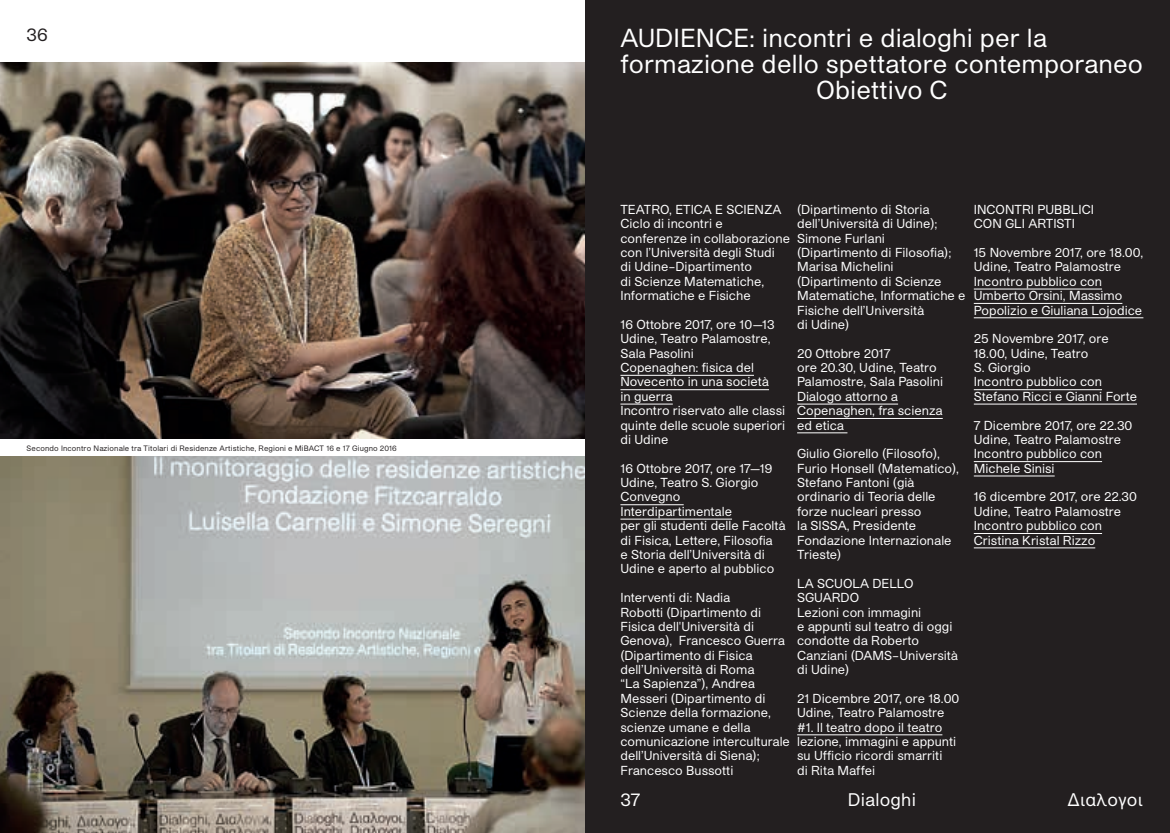
<style>
.page{position:relative;width:1170px;height:833px;background:#fff}
.page>*{position:absolute;margin:0;border:0;box-sizing:border-box;transform-origin:0 0}
.t1{font:25px "Studio Nuovo Pro Normale";letter-spacing:.005em;color:#fff}
.t2{font:17.5px "Studio Nuovo Pro Normale";letter-spacing:.015em;color:#fff}
.t3{font:17.5px "Studio Nuovo Pro Normale";color:#231f20}
.t4{font:12.5px/14.4px "Studio Nuovo Pro Normale";color:#fff}
.t5{font:7.5px "Studio Nuovo Pro Normale";letter-spacing:.015em;color:#231f20}
</style>
<div class="page">
<img style="left:0;top:456px;width:585px;height:377px">
<img style="left:0;top:62px;width:585px;height:376px">
<div style="left:585px;top:0;width:584px;height:833px;background:#231f20"></div>
<hr style="left:620px;top:375px;width:134px;height:1px;background:#fff">
<hr style="left:620px;top:389px;width:149px;height:1px;background:#fff">
<hr style="left:620px;top:404px;width:52px;height:1px;background:#fff">
<hr style="left:620px;top:504px;width:63px;height:1px;background:#fff">
<hr style="left:620px;top:519px;width:112px;height:1px;background:#fff">
<hr style="left:797px;top:404px;width:101px;height:1px;background:#fff">
<hr style="left:797px;top:418px;width:145px;height:1px;background:#fff">
<hr style="left:797px;top:432px;width:50px;height:1px;background:#fff">
<hr style="left:797px;top:734px;width:145px;height:1px;background:#fff">
<hr style="left:973px;top:289px;width:128px;height:1px;background:#fff">
<hr style="left:973px;top:303px;width:149px;height:1px;background:#fff">
<hr style="left:973px;top:317px;width:170px;height:1px;background:#fff">
<hr style="left:973px;top:389px;width:128px;height:1px;background:#fff">
<hr style="left:973px;top:404px;width:163px;height:1px;background:#fff">
<hr style="left:973px;top:461px;width:128px;height:1px;background:#fff">
<hr style="left:973px;top:476px;width:81px;height:1px;background:#fff">
<hr style="left:973px;top:533px;width:128px;height:1px;background:#fff">
<hr style="left:973px;top:547px;width:122px;height:1px;background:#fff">
<h2 class="t3" style="left:27px;top:23px;width:23px">36</h2>
<p class="t5" style="left:27px;top:443px;width:372px">Secondo Incontro Nazionale tra Titolari di Residenze Artistiche, Regioni e MiBACT 16 e 17 Giugno 2016</p>
<h1 class="t1" style="left:620px;top:22px;width:428px">AUDIENCE: incontri e dialoghi per la</h1>
<h1 class="t1" style="left:620px;top:48px;width:524px">formazione dello spettatore contemporaneo</h1>
<h1 class="t1" style="left:816px;top:74px;width:133px">Obiettivo C</h1>
<p class="t4" style="left:797px;top:202px;width:170px">(Dipartimento di Storia dell’Università di Udine);<br>Simone Furlani (Dipartimento di Filosofia);<br>Marisa Michelini (Dipartimento di Scienze<br>Matematiche, Informatiche e<br>Fisiche dell’Università<br>di Udine)</p>
<p class="t4" style="left:797px;top:346px;width:147px">20 Ottobre 2017<br>ore 20.30, Udine, Teatro<br>Palamostre, Sala Pasolini<br>Dialogo attorno a<br>Copenaghen, fra scienza ed etica</p>
<p class="t4" style="left:797px;top:446px;width:163px">Giulio Giorello (Filosofo),<br>Furio Honsell (Matematico),<br>Stefano Fantoni (già ordinario di Teoria delle forze nucleari presso<br>la SISSA, Presidente<br>Fondazione Internazionale<br>Trieste)</p>
<p class="t4" style="left:797px;top:576px;width:162px">LA SCUOLA DELLO<br>SGUARDO<br>Lezioni con immagini<br>e appunti sul teatro di oggi condotte da Roberto<br>Canziani (DAMS–Università di Udine)</p>
<p class="t4" style="left:797px;top:691px;width:164px">21 Dicembre 2017, ore 18.00<br>Udine, Teatro Palamostre #1. Il teatro dopo il teatro lezione, immagini e appunti su Ufficio ricordi smarriti<br>di Rita Maffei</p>
<p class="t4" style="left:620px;top:202px;width:171px">TEATRO, ETICA E SCIENZA<br>Ciclo di incontri e conferenze in collaborazione con l’Università degli Studi<br>di Udine–Dipartimento<br>di Scienze Matematiche,<br>Informatiche e Fisiche</p>
<p class="t4" style="left:620px;top:317px;width:166px">16 Ottobre 2017, ore 10—13<br>Udine, Teatro Palamostre,<br>Sala Pasolini<br>Copenaghen: fisica del<br>Novecento in una società<br>in guerra<br>Incontro riservato alle classi quinte delle scuole superiori di Udine</p>
<p class="t4" style="left:620px;top:461px;width:167px">16 Ottobre 2017, ore 17—19<br>Udine, Teatro S. Giorgio<br>Convegno<br>Interdipartimentale<br>per gli studenti delle Facoltà di Fisica, Lettere, Filosofia<br>e Storia dell’Università di<br>Udine e aperto al pubblico</p>
<p class="t4" style="left:620px;top:590px;width:171px">Interventi di: Nadia<br>Robotti (Dipartimento di<br>Fisica dell'Università di<br>Genova), Francesco Guerra (Dipartimento di Fisica dell’Università di Roma<br>“La Sapienza”), Andrea<br>Messeri (Dipartimento di<br>Scienze della formazione, scienze umane e della comunicazione interculturale dell’Università di Siena);<br>Francesco Bussotti</p>
<p class="t4" style="left:973px;top:202px;width:122px">INCONTRI PUBBLICI<br>CON GLI ARTISTI</p>
<p class="t4" style="left:973px;top:245px;width:171px">15 Novembre 2017, ore 18.00,<br>Udine, Teatro Palamostre<br>Incontro pubblico con<br>Umberto Orsini, Massimo<br>Popolizio e Giuliana Lojodice</p>
<p class="t4" style="left:973px;top:331px;width:165px">25 Novembre 2017, ore<br>18.00, Udine, Teatro<br>S. Giorgio<br>Incontro pubblico con<br>Stefano Ricci e Gianni Forte</p>
<p class="t4" style="left:973px;top:417px;width:160px">7 Dicembre 2017, ore 22.30<br>Udine, Teatro Palamostre<br>Incontro pubblico con<br>Michele Sinisi</p>
<p class="t4" style="left:973px;top:489px;width:164px">16 dicembre 2017, ore 22.30<br>Udine, Teatro Palamostre<br>Incontro pubblico con<br>Cristina Kristal Rizzo</p>
<h2 class="t2" style="left:620px;top:789px;width:21px">37</h2>
<h2 class="t2" style="left:847px;top:789px;width:70px">Dialoghi</h2>
<h2 class="t2" style="left:1067px;top:789px;width:77px">Διαλογοι</h2>
</div>
